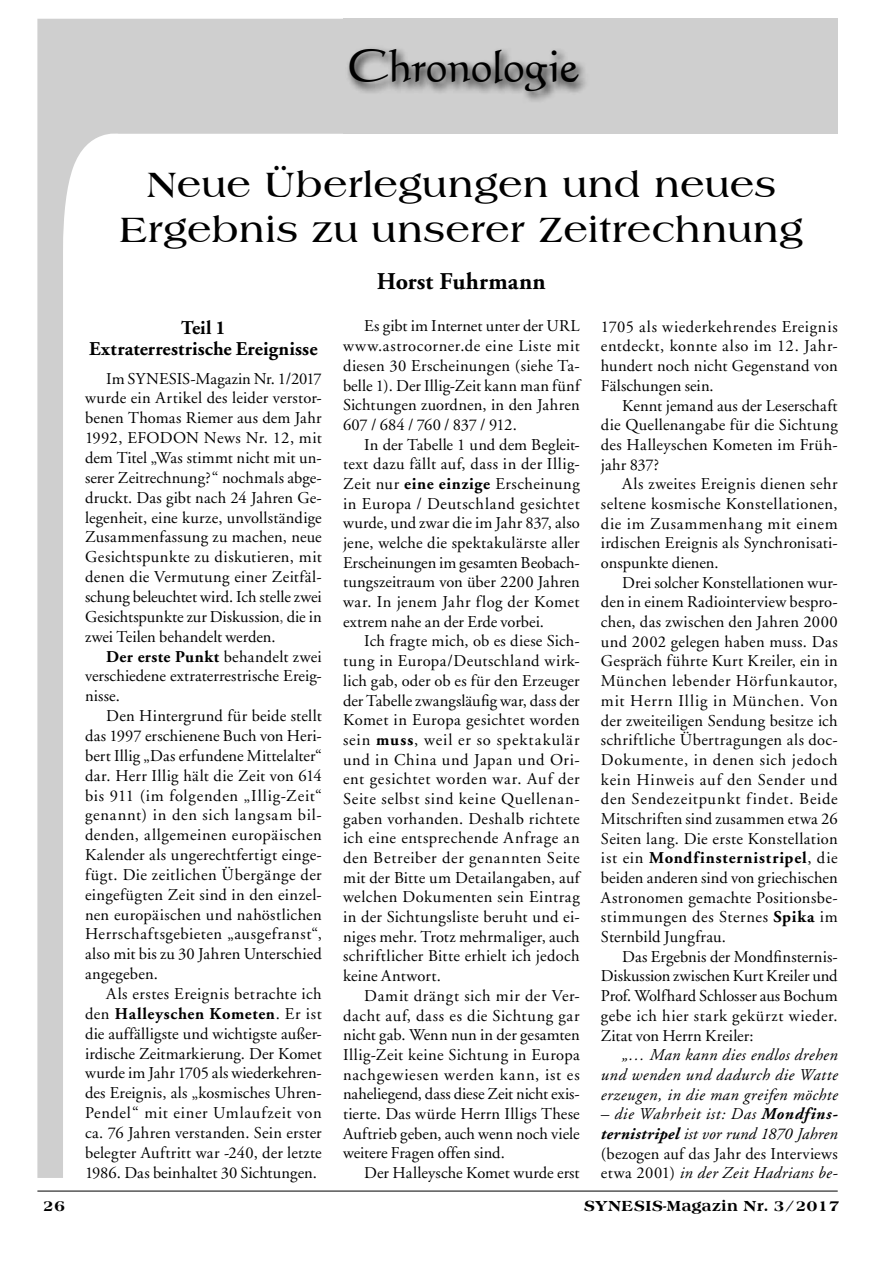
<style>
.page{position:relative;width:893px;height:1263px;background:#fff}
.page>*{position:absolute;margin:0;border:0;box-sizing:border-box;transform-origin:0 0}
.t1{font:45px "Calligraphic 421 BT Roman B";letter-spacing:-.015em;color:#000}
.t2{font:36px/45px "Heritage BOLD";letter-spacing:-.005em;color:#000;text-align:center}
.t3{font:700 24px "Adobe Garamond";letter-spacing:.005em;color:#000}
.t4{font:700 19.5px/21.3px "Adobe Garamond";letter-spacing:.005em;color:#000;text-align:center}
.t5{font:16.5px/19.6px "Adobe Garamond";letter-spacing:.01em;color:#000;text-align:justify}
.t6{font:italic 16.5px/19.6px "Adobe Garamond";letter-spacing:.03em;color:#000;text-align:justify}
.t7{font:800 15px "Heritage";color:#000}
.s1{color:#474747}
.s2{font-weight:700}
.s3{font-style:normal}
</style>
<div class="page">
<div style="left:343px;top:19px;width:495px;height:115px;background:#cfcfcf"></div>
<svg style="left:37px;top:19px;width:306px;height:1159px"></svg>
<hr style="left:37px;top:1191px;width:801px;height:1px;background:#000">
<svg style="left:348px;top:48px;width:238px;height:53px"></svg>
<h1 class="t1" style="left:347px;top:37px;width:234px">Chronologie</h1>
<h2 class="t2" style="left:119px;top:162px;width:686px">Neue Überlegungen und neues<br>Ergebnis zu unserer Zeitrechnung</h2>
<h3 class="t3" style="left:377px;top:268px;width:170px">Horst Fuhrmann</h3>
<p class="t4" style="left:89px;top:317px;width:230px">Teil 1<br>Extraterrestrische Ereignisse</p>
<p class="t5" style="left:85px;top:369px;width:238px;text-indent:21px">Im SYNESIS-Magazin Nr. 1/2017 wurde ein Artikel des leider verstor&shy;benen Thomas Riemer aus dem Jahr 1992, EFODON News Nr. 12, mit dem Titel „Was stimmt nicht mit un&shy;serer Zeitrechnung?“ nochmals abge&shy;druckt. Das gibt nach 24 Jahren Ge&shy;legenheit, eine kurze, unvollständige Zusammenfassung zu machen, neue Gesichtspunkte zu diskutieren, mit denen die Vermutung einer Zeitfäl&shy;schung beleuchtet wird. Ich stelle zwei Gesichtspunkte zur Diskussion<span class="s1">,</span> die in zwei Teilen behandelt werden.</p>
<p class="t5" style="left:85px;top:647px;width:238px;text-indent:21px"><span class="s2">Der erste Punkt</span> behandelt zwei verschiedene extraterrestrische Ereig&shy;nisse.</p>
<p class="t5" style="left:85px;top:706px;width:238px;text-indent:21px">Den Hintergrund für beide stellt das 1997 erschienene Buch von Heri&shy;bert Illig „Das erfundene Mittelalter“ dar. Herr Illig hält die Zeit von 614 bis 911 (im folgenden „Illig-Zeit“ genannt) in den sich langsam bil&shy;denden, allgemeinen europäischen Kalender als ungerechtfertigt einge&shy;fügt. Die zeitlichen Übergänge der eingefügten Zeit sind in den einzel&shy;nen europäischen und nahöstlichen Herrschaftsgebieten „ausgefranst“, also mit bis zu 30 Jahren Unterschied angegeben.</p>
<p class="t5" style="left:85px;top:984px;width:238px;text-indent:21px">Als erstes Ereignis betrachte ich den <span class="s2">Halleyschen Kometen</span>. Er ist die auffälligste und wichtigste außer&shy;irdische Zeitmarkierung. Der Komet wurde im Jahr 1705 als wiederkehren&shy;des Ereignis, als „kosmisches Uhren-Pendel“ mit einer Umlaufzeit von ca. 76 Jahren verstanden. Sein erster belegter Auftritt war -240, der letzte 1986. Das beinhaltet 30 Sichtungen.</p>
<p class="t5" style="left:343px;top:317px;width:238px;text-indent:21px">Es gibt im Internet unter der URL www.astrocorner.de eine Liste mit diesen 30 Erscheinungen (siehe Ta&shy;belle 1). Der Illig-Zeit kann man fünf Sichtungen zuordnen, in den Jahren 607 / 684 / 760 / 837 / 912.</p>
<p class="t5" style="left:343px;top:435px;width:238px;text-indent:21px">In der Tabelle 1 und dem Begleit&shy;text dazu fällt auf, dass in der Illig-Zeit nur <span class="s2">eine einzige</span> Erscheinung in Europa / Deutschland gesichtet wurde, und zwar die im Jahr 837, also jene, welche die spektakulärste aller Erscheinungen im gesamten Beobach&shy;tungszeitraum von über 2200 Jahren war. In jenem Jahr flog der Komet extrem nahe an der Erde vorbei.</p>
<p class="t5" style="left:343px;top:632px;width:238px;text-indent:21px">Ich fragte mich, ob es diese Sich&shy;tung in Europa/Deutschland wirk&shy;lich gab, oder ob es für den Erzeuger der Tabelle zwangsläufig war, dass der Komet in Europa gesichtet worden sein <span class="s2">muss</span>, weil er so spektakulär und in China und Japan und Ori&shy;ent gesichtet worden war. Auf der Seite selbst sind keine Quellenan&shy;gaben vorhanden. Deshalb richtete ich eine entsprechende Anfrage an den Betreiber der genannten Seite mit der Bitte um Detailangaben, auf welchen Dokumenten sein Eintrag in der Sichtungsliste beruht und ei&shy;niges mehr. Trotz mehrmaliger, auch schriftlicher Bitte erhielt ich jedoch keine Antwort.</p>
<p class="t5" style="left:343px;top:986px;width:238px;text-indent:21px">Damit drängt sich mir der Ver&shy;dacht auf, dass es die Sichtung gar nicht gab. Wenn nun in der gesamten Illig-Zeit keine Sichtung in Europa nachgewiesen werden kann, ist es naheliegend, dass diese Zeit nicht exis&shy;tierte. Das würde Herrn Illigs These Auftrieb geben, auch wenn noch viele weitere Fragen offen sind.</p>
<p class="t5" style="left:364px;top:1163px;width:217px">Der Halleysche Komet wurde erst</p>
<p class="t5" style="left:601px;top:317px;width:238px">1705 als wiederkehrendes Ereignis entdeckt, konnte also im 12. Jahr&shy;hundert noch nicht Gegenstand von Fälschungen sein.</p>
<p class="t5" style="left:601px;top:396px;width:238px;text-indent:21px">Kennt jemand aus der Leserschaft die Quellenangabe für die Sichtung des Halleyschen Kometen im Früh&shy;jahr 837?</p>
<p class="t5" style="left:601px;top:475px;width:238px;text-indent:21px">Als zweites Ereignis dienen sehr seltene kosmische Konstellationen, die im Zusammenhang mit einem irdischen Ereignis als Synchronisati&shy;onspunkte dienen.</p>
<p class="t5" style="left:601px;top:573px;width:238px;text-indent:21px">Drei solcher Konstellationen wur&shy;den in einem Radiointerview bespro&shy;chen, das zwischen den Jahren 2000 und 2002 gelegen haben muss. Das Gespräch führte Kurt Kreiler, ein in München lebender Hörfunkautor, mit Herrn Illig in München. Von der zweiteiligen Sendung besitze ich schriftliche Übertragungen als doc-Dokumente, in denen sich jedoch kein Hinweis auf den Sender und den Sendezeitpunkt findet. Beide Mitschriften sind zusammen etwa 26<br>Seiten lang. Die erste Konstellation ist ein <span class="s2">Mondfinsternistripel</span>, die beiden anderen sind von griechischen Astronomen gemachte Positionsbe&shy;stimmungen des Sternes <span class="s2">Spika</span> im Sternbild Jungfrau.</p>
<p class="t5" style="left:601px;top:947px;width:238px;text-indent:21px">Das Ergebnis der Mondfinsternis-Diskussion zwischen Kurt Kreiler und Prof. Wolfhard Schlosser aus Bochum gebe ich hier stark gekürzt wieder.<br>Zitat von Herrn Kreiler:</p>
<p class="t6" style="left:601px;top:1046px;width:238px;text-indent:21px">„… Man kann dies endlos drehen und wenden und dadurch die Watte erzeugen, in die man greifen möchte</p>
<p class="t6" style="left:601px;top:1105px;width:238px">– die Wahrheit ist: Das <span class="s2">Mondfins&shy;ternistripel</span> ist vor rund 1870 Jahren <span class="s3">(bezogen auf das Jahr des Interviews etwa 2001)</span> in der Zeit Hadrians be-</p>
<p class="t7" style="left:43px;top:1197px;width:24px">26</p>
<p class="t7" style="left:584px;top:1197px;width:257px">SYNESIS-Magazin Nr. 3/2017</p>
</div>
